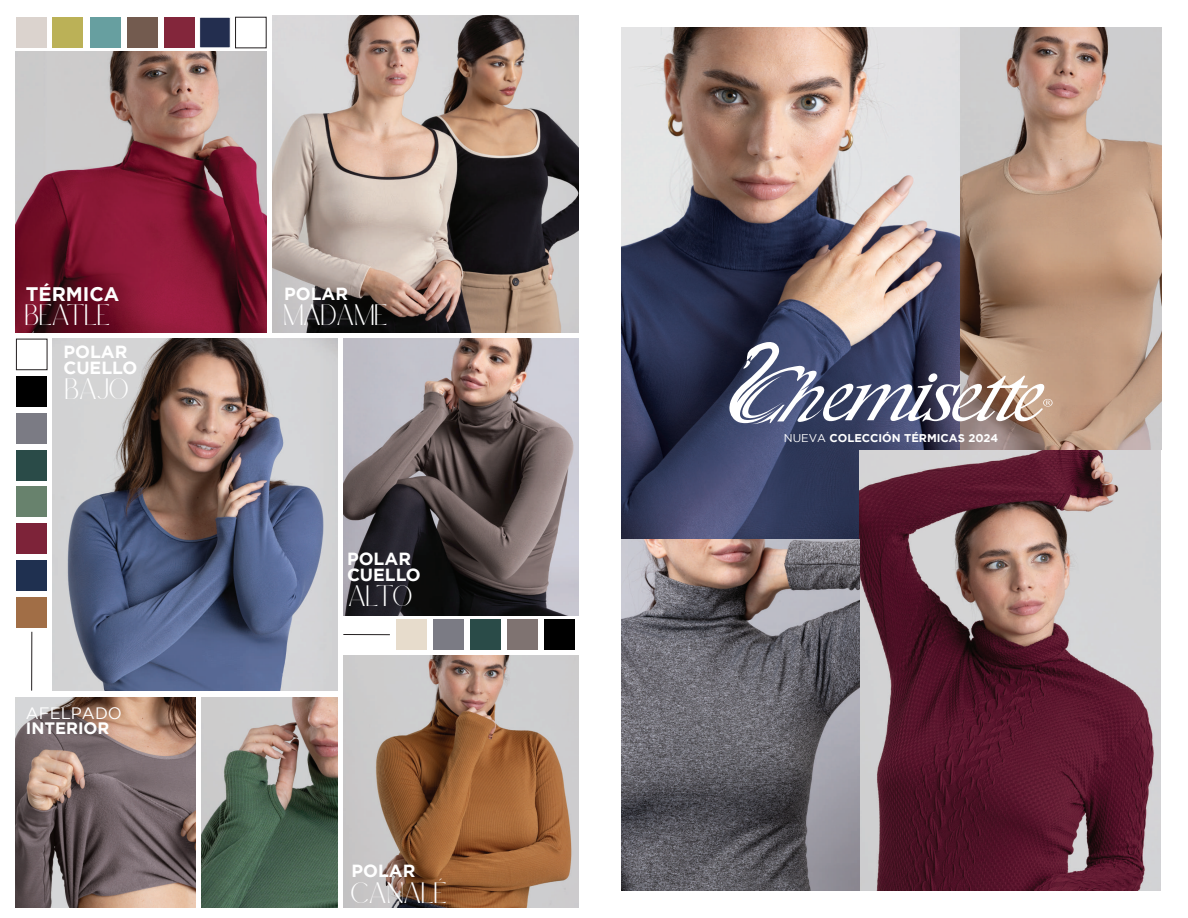
<style>
.page{position:relative;width:1188px;height:918px;background:#fff}
.page>*{position:absolute;margin:0;border:0;box-sizing:border-box;transform-origin:0 0}
.t1{font:19.8px "Callingstone";color:#fff}
.t2{font:700 19.65px "Gotham";color:#fff}
.t3{font:700 17.55px "Gotham";color:#fff}
.t4{font:16.5px "Gotham";color:#fff}
.t5{font:700 16.5px "Gotham";color:#fff}
.t6{font:700 11.25px "Gotham";color:#fff}
.s1{font-weight:400}
</style>
<div class="page">
<img style="left:960px;top:27px;width:201px;height:423px">
<img style="left:621px;top:27px;width:339px;height:513px">
<img style="left:860px;top:450px;width:301px;height:441px">
<img style="left:621px;top:540px;width:239px;height:351px">
<svg style="left:729px;top:341px;width:324px;height:83px"></svg>
<div style="left:199px;top:17px;width:31px;height:31px;background:#232e4f;border:1px solid #fff"></div>
<div style="left:164px;top:17px;width:31px;height:31px;background:#83263b"></div>
<div style="left:127px;top:17px;width:30px;height:31px;background:#735b4f"></div>
<div style="left:90px;top:17px;width:30px;height:31px;background:#679fa0"></div>
<div style="left:53px;top:17px;width:30px;height:31px;background:#bbb157"></div>
<div style="left:16px;top:17px;width:30px;height:31px;background:#dbd3ce"></div>
<img style="left:16px;top:52px;width:250px;height:281px">
<img style="left:16px;top:698px;width:180px;height:209px">
<img style="left:201px;top:698px;width:137px;height:209px">
<img style="left:53px;top:339px;width:285px;height:352px">
<div style="left:16px;top:339px;width:31px;height:31px;border:1px solid #231f20"></div>
<div style="left:16px;top:413px;width:31px;height:31px;background:#7b7b84"></div>
<div style="left:16px;top:523px;width:31px;height:31px;background:#7d2339"></div>
<div style="left:16px;top:450px;width:31px;height:30px;background:#2a4b48"></div>
<div style="left:16px;top:561px;width:31px;height:30px;background:#1f3050"></div>
<div style="left:16px;top:597px;width:31px;height:31px;background:#a16e46"></div>
<div style="left:16px;top:486px;width:31px;height:31px;background:#68826d"></div>
<div style="left:16px;top:376px;width:31px;height:31px;background:#000"></div>
<img style="left:343px;top:655px;width:235px;height:252px">
<img style="left:343px;top:339px;width:235px;height:276px">
<div style="left:396px;top:619px;width:30px;height:31px;background:#e7dccc"></div>
<div style="left:433px;top:619px;width:30px;height:31px;background:#7b7b84"></div>
<div style="left:470px;top:619px;width:31px;height:31px;background:#2a4b48"></div>
<div style="left:507px;top:619px;width:31px;height:31px;background:#7f7371"></div>
<div style="left:544px;top:619px;width:31px;height:31px;background:#000"></div>
<img style="left:273px;top:16px;width:305px;height:317px">
<hr style="left:343px;top:634px;width:47px;height:1px;background:#231f20">
<hr style="left:31px;top:632px;width:1px;height:59px;background:#231f20">
<p class="t2" style="left:26px;top:281px;width:95px">TÉRMICA</p>
<p class="t3" style="left:284px;top:282px;width:66px">POLAR</p>
<p class="t1" style="left:26px;top:303px;width:87px">BEATLE</p>
<p class="t3" style="left:63px;top:340px;width:66px">POLAR</p>
<p class="t3" style="left:63px;top:356px;width:75px">CUELLO</p>
<p class="t1" style="left:66px;top:377px;width:65px">BAJO</p>
<p class="t4" style="left:26px;top:703px;width:98px">AFELPADO</p>
<p class="t5" style="left:26px;top:717px;width:85px">INTERIOR</p>
<p class="t1" style="left:284px;top:303px;width:106px">MADAME</p>
<p class="t3" style="left:347px;top:547px;width:66px">POLAR</p>
<p class="t3" style="left:347px;top:563px;width:75px">CUELLO</p>
<p class="t1" style="left:349px;top:584px;width:66px">ALTO</p>
<p class="t3" style="left:351px;top:859px;width:66px">POLAR</p>
<p class="t1" style="left:351px;top:880px;width:98px">CANALÉ</p>
<p class="t6" style="left:784px;top:430px;width:216px"><span class="s1">NUEVA</span> COLECCIÓN TÉRMICAS 2024</p>
</div>
